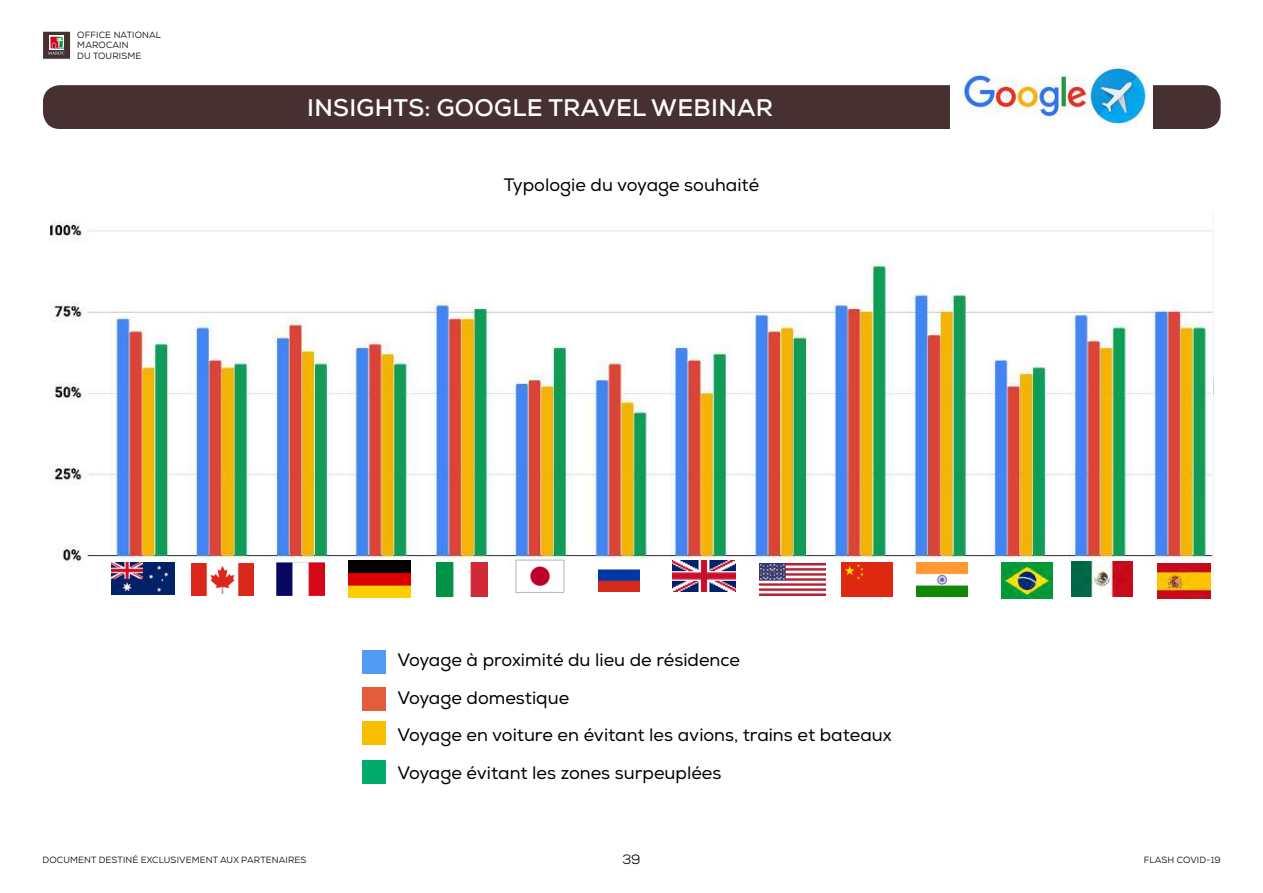
<style>
.page{position:relative;width:1263px;height:893px;background:#fff}
.page>*{position:absolute;margin:0;border:0;box-sizing:border-box;transform-origin:0 0}
.t1{font:700 24px "Nexa";letter-spacing:.015em;color:#fff}
.t2{font:18px/37.5px "Nexa";color:#000}
.t3{font:13.5px "Nexa";color:#000}
.t4{font:9px/10.8px "Nexa";letter-spacing:.015em;color:#000}
</style>
<div class="page">
<div style="left:43px;top:31px;width:28px;height:28px;background:#463031;border:1px solid #fff"></div>
<svg style="left:50px;top:36px;width:14px;height:1px"></svg>
<svg style="left:48px;top:37px;width:16px;height:18px"></svg>
<div style="left:43px;top:85px;width:1177px;height:44px;background:#463031;border-radius:17px"></div>
<img style="left:951px;top:65px;width:201px;height:64px">
<img style="left:50px;top:220px;width:1164px;height:372px">
<img style="left:112px;top:563px;width:63px;height:31px">
<img style="left:191px;top:564px;width:63px;height:31px">
<img style="left:276px;top:563px;width:49px;height:32px">
<img style="left:436px;top:562px;width:51px;height:34px">
<img style="left:517px;top:562px;width:45px;height:29px">
<div style="left:515px;top:560px;width:49px;height:33px;border:1px solid #b5b5b5"></div>
<img style="left:598px;top:559px;width:42px;height:33px">
<img style="left:760px;top:564px;width:65px;height:31px">
<img style="left:672px;top:561px;width:63px;height:31px">
<img style="left:349px;top:560px;width:62px;height:38px">
<div style="left:841px;top:563px;width:51px;height:34px;background:#de2910"></div>
<img style="left:916px;top:562px;width:51px;height:34px">
<img style="left:1001px;top:563px;width:52px;height:36px">
<img style="left:1072px;top:561px;width:60px;height:35px">
<img style="left:1158px;top:564px;width:52px;height:35px">
<div style="left:363px;top:650px;width:23px;height:23px;background:#519bf7"></div>
<div style="left:363px;top:687px;width:23px;height:24px;background:#e35d3d"></div>
<div style="left:362px;top:721px;width:23px;height:24px;background:#fabe00"></div>
<div style="left:362px;top:760px;width:24px;height:23px;background:#00ab69"></div>
<p class="t4" style="left:77px;top:29px;width:85px">OFFICE NATIONAL<br>MAROCAIN<br>DU TOURISM E</p>
<h1 class="t1" style="left:307px;top:92px;width:149px">INSIGHTS: GOO</h1>
<h1 class="t1" style="left:494px;top:92px;width:280px">GLE TRAVEL WEBI NAR</h1>
<p class="t2" style="left:504px;top:167px;width:257px">Typologie du voyage souhaité</p>
<p class="t2" style="left:397px;top:642px;width:496px">Voyage à proximité du lieu de résidence<br>Voyage domestique<br>Voyage en voiture en évitant les avions, trains et bateaux Voyage évitant les zones surpeuplées</p>
<p class="t4" style="left:43px;top:854px;width:265px">DOCUM ENT DESTIN É EXCLUSIVEM ENT AUX PARTENAIRES</p>
<p class="t3" style="left:622px;top:850px;width:20px">39</p>
<p class="t4" style="left:1144px;top:854px;width:78px">FLASH COVID -19</p>
</div>
